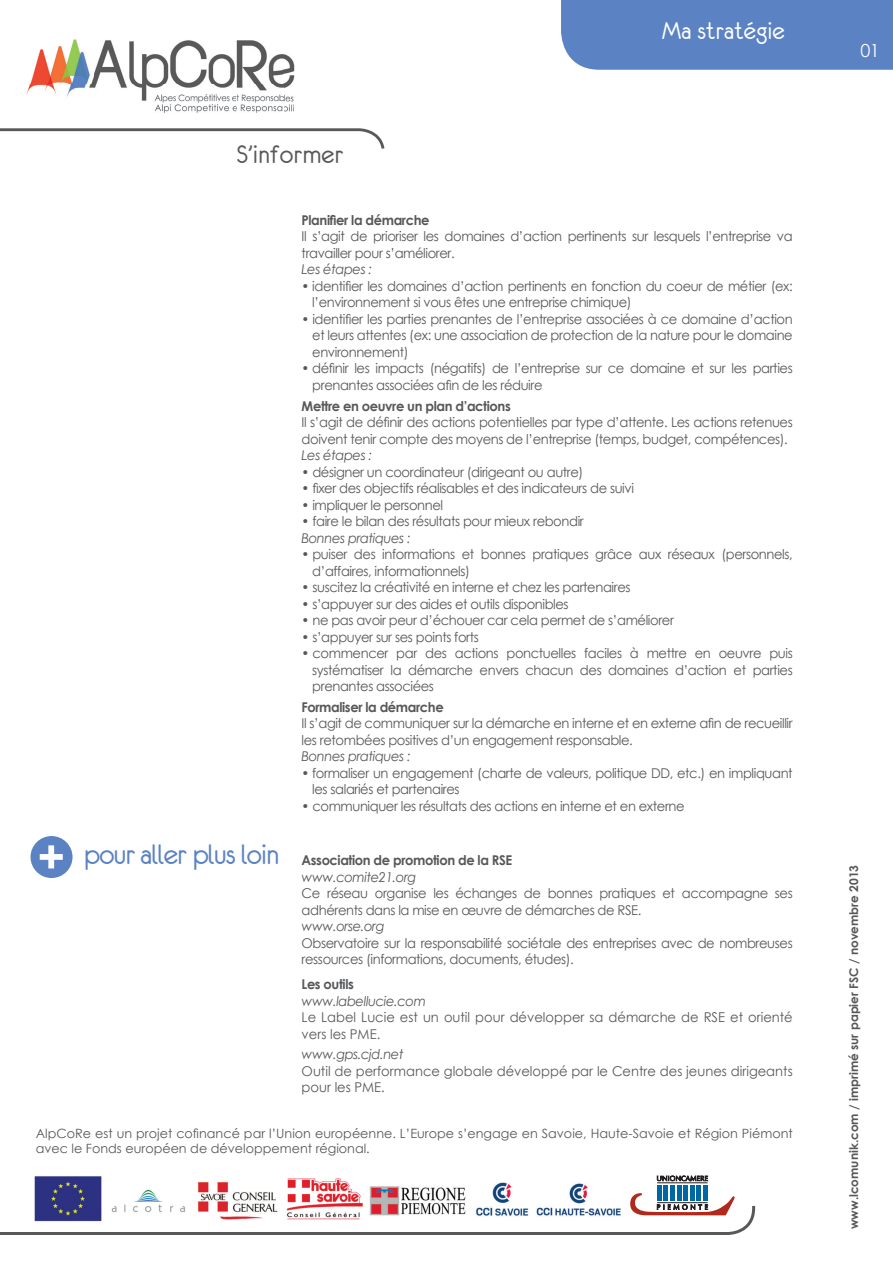
<style>
.page{position:relative;width:893px;height:1263px;background:#fff}
.page>*{position:absolute;margin:0;border:0;box-sizing:border-box;transform-origin:0 0}
.t1{font:31.5px "Eurofurenceregular";letter-spacing:-.025em;color:#5b83c3}
.t2{font:28.35px "Eurofurenceregular";color:#57585a}
.t3{font:27px "Eurofurenceregular";color:#fff}
.t4{font:18px "Century Gothic";color:#fff}
.t5{font:13.5px/16.5px "Century Gothic";letter-spacing:-.03em;color:#57585a}
.t6{font:13.5px/16.5px "Century Gothic";color:#57585a}
.t7{font:italic 13.5px "Century Gothic";letter-spacing:-.03em;color:#57585a}
.t8{font:700 13.5px "Century Gothic";letter-spacing:-.03em;color:#57585a}
.t9{font:12.75px/15px "Century Gothic";color:#57585a}
.t10{font:700 12px "Century Gothic";color:#57585a}
</style>
<div class="page">
<div style="left:561px;top:0;width:332px;height:70px;background:#5b83c3"></div>
<div style="left:31px;top:836px;width:42px;height:42px;background:#5b83c3;border-radius:50%"></div>
<svg style="left:40px;top:845px;width:23px;height:23px"></svg>
<img style="left:34px;top:1176px;width:554px;height:17px">
<svg style="left:0;top:128px;width:385px;height:21px"></svg>
<img style="left:26px;top:39px;width:269px;height:74px">
<svg style="left:657px;top:1175px;width:51px;height:7px"></svg>
<hr style="left:657px;top:1182px;width:51px;height:1px;background:#231f20">
<hr style="left:657px;top:1185px;width:4px;height:15px;background:#0067a5">
<hr style="left:664px;top:1185px;width:4px;height:15px;background:#0067a5">
<div style="left:670px;top:1185px;width:5px;height:15px;background:#0067a5"></div>
<hr style="left:677px;top:1185px;width:4px;height:15px;background:#0067a5">
<hr style="left:684px;top:1185px;width:4px;height:15px;background:#0067a5">
<hr style="left:690px;top:1185px;width:4px;height:15px;background:#0067a5">
<hr style="left:697px;top:1185px;width:4px;height:15px;background:#0067a5">
<div style="left:703px;top:1185px;width:5px;height:15px;background:#0067a5"></div>
<svg style="left:0;top:1193px;width:756px;height:42px"></svg>
<h2 class="t2" style="left:237px;top:140px;width:108px">S’informer</h2>
<h3 class="t3" style="left:662px;top:17px;width:124px">Ma stratégie</h3>
<h1 class="t1" style="left:84px;top:838px;width:197px">pour aller plus loin</h1>
<p class="t8" style="left:302px;top:210px;width:129px">Planifier la démarche</p>
<p class="t5" style="left:302px;top:228px;width:493px">Il s’agit de prioriser les domaines d’action pertinents sur lesquels l’entreprise va travailler pour s’améliorer.</p>
<p class="t7" style="left:302px;top:261px;width:72px">Les étapes :</p>
<p class="t5" style="left:312px;top:278px;width:482px;text-indent:-11px">• identifier les domaines d’action pertinents en fonction du coeur de métier (ex: l’environnement si vous êtes une entreprise chimique)</p>
<p class="t5" style="left:312px;top:310px;width:482px;text-align:justify;text-indent:-11px">• identifier les parties prenantes de l’entreprise associées à ce domaine d’action et leurs attentes (ex: une association de protection de la nature pour le domaine environnement)</p>
<p class="t5" style="left:312px;top:360px;width:482px;text-indent:-11px">• définir les impacts (négatifs) de l’entreprise sur ce domaine et sur les parties prenantes associées afin de les réduire</p>
<p class="t8" style="left:302px;top:395px;width:211px">Mettre en oeuvre un plan d’actions</p>
<p class="t5" style="left:302px;top:414px;width:493px">Il s’agit de définir des actions potentielles par type d’attente. Les actions retenues doivent tenir compte des moyens de l’entreprise (temps, budget, compétences).</p>
<p class="t7" style="left:302px;top:447px;width:72px">Les étapes :</p>
<p class="t5" style="left:302px;top:463px;width:283px">• désigner un coordinateur (dirigeant ou autre)</p>
<p class="t5" style="left:302px;top:480px;width:334px">• fixer des objectifs réalisables et des indicateurs de suivi</p>
<p class="t5" style="left:302px;top:496px;width:143px">• impliquer le personnel</p>
<p class="t5" style="left:302px;top:513px;width:284px">• faire le bilan des résultats pour mieux rebondir</p>
<p class="t7" style="left:302px;top:529px;width:111px">Bonnes pratiques :</p>
<p class="t5" style="left:312px;top:546px;width:482px;text-indent:-11px">• puiser des informations et bonnes pratiques grâce aux réseaux (personnels, d’affaires, informationnels)</p>
<p class="t5" style="left:302px;top:579px;width:330px">• suscitez la créativité en interne et chez les partenaires</p>
<p class="t5" style="left:302px;top:595px;width:269px">• s’appuyer sur des aides et outils disponibles</p>
<p class="t5" style="left:302px;top:612px;width:374px">• ne pas avoir peur d’échouer car cela permet de s’améliorer</p>
<p class="t5" style="left:302px;top:628px;width:179px">• s’appuyer sur ses points forts</p>
<p class="t5" style="left:312px;top:645px;width:482px;text-align:justify;text-indent:-11px">• commencer par des actions ponctuelles faciles à mettre en oeuvre puis systématiser la démarche envers chacun des domaines d’action et parties prenantes associées</p>
<p class="t8" style="left:302px;top:697px;width:144px">Formaliser la démarche</p>
<p class="t5" style="left:302px;top:715px;width:493px">Il s’agit de communiquer sur la démarche en interne et en externe afin de recueillir les retombées positives d’un engagement responsable.</p>
<p class="t7" style="left:302px;top:748px;width:111px">Bonnes pratiques :</p>
<p class="t5" style="left:312px;top:764px;width:482px;text-indent:-11px">• formaliser un engagement (charte de valeurs, politique DD, etc.) en impliquant les salariés et partenaires</p>
<p class="t5" style="left:302px;top:797px;width:385px">• communiquer les résultats des actions en interne et en externe</p>
<p class="t8" style="left:302px;top:850px;width:212px">Association de promotion de la RSE</p>
<p class="t7" style="left:302px;top:868px;width:116px">www.comite21.org</p>
<p class="t5" style="left:302px;top:885px;width:493px">Ce réseau organise les échanges de bonnes pratiques et accompagne ses adhérents dans la mise en œuvre de démarches de RSE.</p>
<p class="t7" style="left:302px;top:918px;width:85px">www.orse.org</p>
<p class="t5" style="left:302px;top:934px;width:493px">Observatoire sur la responsabilité sociétale des entreprises avec de nombreuses ressources (informations, documents, études).</p>
<p class="t8" style="left:302px;top:974px;width:54px">Les outils</p>
<p class="t7" style="left:302px;top:992px;width:126px">www.labellucie.com</p>
<p class="t6" style="left:302px;top:1009px;width:493px">Le Label Lucie est un outil pour développer sa démarche de RSE et orienté vers les PME.</p>
<p class="t7" style="left:302px;top:1046px;width:103px">www.gps.cjd.net</p>
<p class="t6" style="left:302px;top:1062px;width:493px">Outil de performance globale développé par le Centre des jeunes dirigeants pour les PME.</p>
<p class="t9" style="left:36px;top:1125px;width:758px">AlpCoRe est un projet cofinancé par l’Union européenne. L’Europe s’engage en Savoie, Haute-Savoie et Région Piémont avec le Fonds européen de développement régional.</p>
<h3 class="t4" style="left:860px;top:38px;width:21px">01</h3>
<p class="t10" style="left:845px;top:1229px;width:366px;rotate:-90deg">www.lcomunik.com / imprimé sur papier FSC / novembre 2013</p>
</div>
